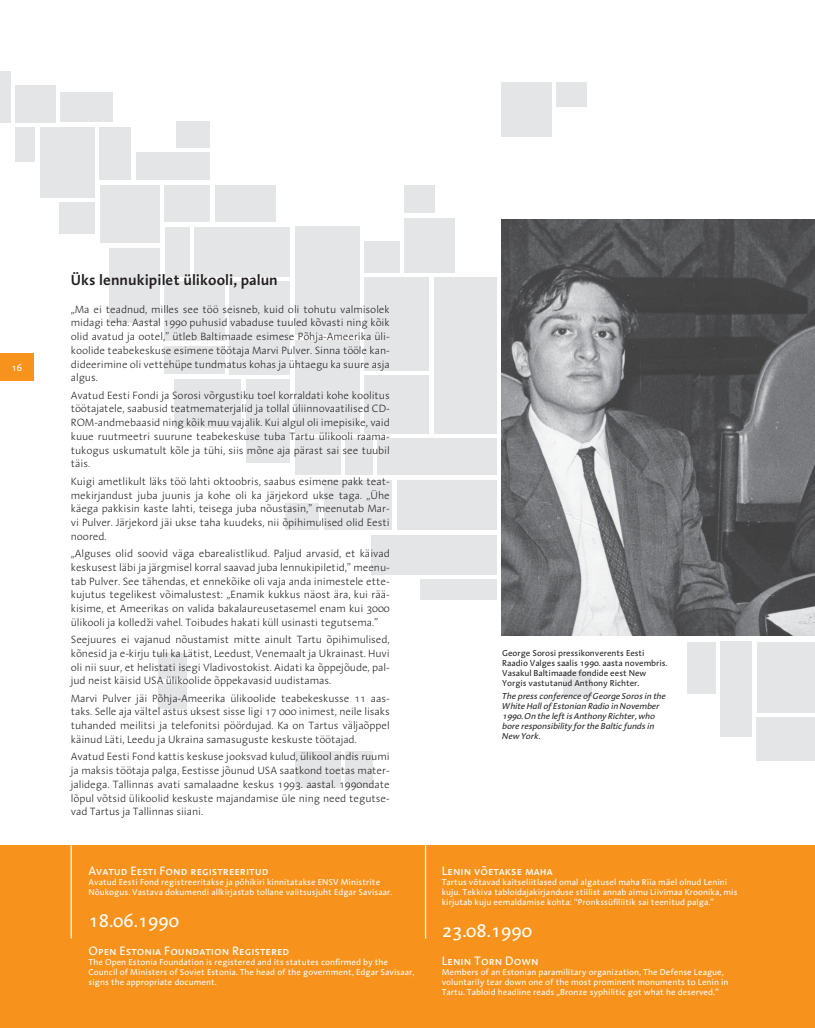
<style>
.page{position:relative;width:815px;height:1028px;background:#fff}
.page>*{position:absolute;margin:0;border:0;box-sizing:border-box;transform-origin:0 0}
.t1{font:18.75px "Linotype Aroma";color:#fff}
.t2{font:600 15px "Linotype Aroma";color:#231f20}
.t3{font:12.5px "Linotype Aroma SC";color:#fff}
.t4{font:300 10.75px/13.8px "Linotype Aroma";letter-spacing:-.01em;color:#231f20;text-align:justify}
.t5{font:10px "Linotype Aroma SC";color:#fff}
.t6{font:8.75px/10px "Linotype Aroma";color:#fff}
.t7{font:italic 8.75px/10px "Linotype Aroma";letter-spacing:-.01em;color:#231f20}
.t8{font:8.75px/10px "Linotype Aroma";letter-spacing:-.01em;color:#231f20}
</style>
<div class="page">
<div style="left:0;top:845px;width:815px;height:182px;background:#f7931d"></div>
<div style="left:0;top:71px;width:11px;height:51px;background:#e4e5e6"></div>
<div style="left:16px;top:85px;width:40px;height:37px;background:#e4e5e6"></div>
<div style="left:61px;top:92px;width:52px;height:30px;background:#e4e5e6"></div>
<div style="left:100px;top:127px;width:31px;height:53px;background:#e4e5e6"></div>
<div style="left:404px;top:186px;width:30px;height:27px;background:#e4e5e6"></div>
<div style="left:557px;top:83px;width:30px;height:24px;background:#e4e5e6"></div>
<div style="left:420px;top:579px;width:77px;height:21px;background:#e4e5e6"></div>
<div style="left:158px;top:653px;width:29px;height:25px;background:#e4e5e6"></div>
<div style="left:563px;top:671px;width:28px;height:25px;background:#e4e5e6"></div>
<div style="left:158px;top:683px;width:29px;height:25px;background:#e4e5e6"></div>
<div style="left:687px;top:642px;width:28px;height:51px;background:#e4e5e6"></div>
<div style="left:285px;top:503px;width:34px;height:27px;background:#e4e5e6"></div>
<div style="left:176px;top:121px;width:34px;height:27px;background:#e4e5e6"></div>
<div style="left:757px;top:641px;width:58px;height:71px;background:#e4e5e6"></div>
<div style="left:721px;top:641px;width:31px;height:95px;background:#e4e5e6"></div>
<div style="left:757px;top:717px;width:58px;height:44px;background:#e4e5e6"></div>
<div style="left:136px;top:153px;width:74px;height:27px;background:#e4e5e6"></div>
<div style="left:100px;top:185px;width:60px;height:58px;background:#e4e5e6"></div>
<div style="left:404px;top:218px;width:51px;height:54px;background:#e4e5e6"></div>
<div style="left:501px;top:83px;width:51px;height:54px;background:#e4e5e6"></div>
<div style="left:165px;top:185px;width:45px;height:36px;background:#e4e5e6"></div>
<div style="left:215px;top:185px;width:60px;height:36px;background:#e4e5e6"></div>
<div style="left:295px;top:438px;width:45px;height:37px;background:#e4e5e6"></div>
<div style="left:295px;top:751px;width:45px;height:37px;background:#e4e5e6"></div>
<div style="left:364px;top:375px;width:65px;height:58px;background:#e4e5e6"></div>
<div style="left:434px;top:277px;width:62px;height:156px;background:#e4e5e6"></div>
<div style="left:345px;top:438px;width:27px;height:37px;background:#e4e5e6"></div>
<div style="left:345px;top:751px;width:27px;height:37px;background:#e4e5e6"></div>
<div style="left:377px;top:438px;width:119px;height:37px;background:#e4e5e6"></div>
<div style="left:165px;top:227px;width:24px;height:49px;background:#e4e5e6"></div>
<div style="left:194px;top:227px;width:96px;height:49px;background:#e4e5e6"></div>
<div style="left:324px;top:480px;width:68px;height:50px;background:#e4e5e6"></div>
<div style="left:397px;top:480px;width:100px;height:50px;background:#e4e5e6"></div>
<div style="left:372px;top:534px;width:125px;height:40px;background:#e4e5e6"></div>
<div style="left:164px;top:281px;width:61px;height:60px;background:#e4e5e6"></div>
<div style="left:164px;top:346px;width:61px;height:28px;background:#e4e5e6"></div>
<div style="left:0;top:353px;width:34px;height:27px;background:#f7931d"></div>
<div style="left:230px;top:281px;width:60px;height:93px;background:#e4e5e6"></div>
<div style="left:295px;top:226px;width:64px;height:109px;background:#e4e5e6"></div>
<div style="left:295px;top:340px;width:64px;height:93px;background:#e4e5e6"></div>
<div style="left:364px;top:277px;width:65px;height:93px;background:#e4e5e6"></div>
<div style="left:246px;top:379px;width:44px;height:84px;background:#e4e5e6"></div>
<div style="left:175px;top:379px;width:66px;height:49px;background:#e4e5e6"></div>
<div style="left:60px;top:203px;width:35px;height:31px;background:#e4e5e6"></div>
<div style="left:364px;top:241px;width:35px;height:31px;background:#e4e5e6"></div>
<div style="left:109px;top:248px;width:51px;height:74px;background:#e4e5e6"></div>
<div style="left:16px;top:127px;width:19px;height:35px;background:#e4e5e6"></div>
<div style="left:40px;top:127px;width:55px;height:71px;background:#e4e5e6"></div>
<img style="left:502px;top:220px;width:313px;height:416px">
<hr style="left:71px;top:845px;width:1px;height:93px;background:#fff">
<hr style="left:425px;top:845px;width:1px;height:93px;background:#fff">
<p class="t5" style="left:11px;top:361px;width:12px">16</p>
<h2 class="t2" style="left:71px;top:274px;width:208px">Üks lennukipilet ülikooli, palun</h2>
<p class="t4" style="left:71px;top:303px;width:320px">„Ma ei teadnud, milles see töö seisneb, kuid oli tohutu valmisolek midagi teha. Aastal 1990 puhusid vabaduse tuuled kõvasti ning kõik olid avatud ja ootel,” ütleb Baltimaade esimese Põhja-Ameerika üli&shy;koolide teabekeskuse esimene töötaja Marvi Pulver. Sinna tööle kan&shy;dideerimine oli vettehüpe tundmatus kohas ja ühtaegu ka suure asja algus.</p>
<p class="t4" style="left:71px;top:389px;width:320px">Avatud Eesti Fondi ja Sorosi võrgustiku toel korraldati kohe koolitus töötajatele, saabusid teatmematerjalid ja tollal üliinnovaatilised CD-ROM-andmebaasid ning kõik muu vajalik. Kui algul oli imepisike, vaid kuue ruutmeetri suurune teabekeskuse tuba Tartu ülikooli raama&shy;tukogus uskumatult kõle ja tühi, siis mõne aja pärast sai see tuubil täis.</p>
<p class="t4" style="left:71px;top:475px;width:320px">Kuigi ametlikult läks töö lahti oktoobris, saabus esimene pakk teat&shy;mekirjandust juba juunis ja kohe oli ka järjekord ukse taga. „Ühe käega pakkisin kaste lahti, teisega juba nõustasin,” meenutab Mar&shy;vi Pulver. Järjekord jäi ukse taha kuudeks, nii õpihimulised olid Eesti noored.</p>
<p class="t4" style="left:71px;top:547px;width:320px">„Alguses olid soovid väga ebarealistlikud. Paljud arvasid, et käivad keskusest läbi ja järgmisel korral saavad juba lennukipiletid,” meenu&shy;tab Pulver. See tähendas, et ennekõike oli vaja anda inimestele ette&shy;kujutus tegelikest võimalustest: „Enamik kukkus näost ära, kui rää&shy;kisime, et Ameerikas on valida bakalaureusetasemel enam kui 3000 ülikooli ja kolledži vahel. Toibudes hakati küll usinasti tegutsema.”</p>
<p class="t4" style="left:71px;top:633px;width:320px">Seejuures ei vajanud nõustamist mitte ainult Tartu õpihimulised, kõnesid ja e-kirju tuli ka Lätist, Leedust, Venemaalt ja Ukrainast. Huvi oli nii suur, et helistati isegi Vladivostokist. Aidati ka õppejõude, pal&shy;jud neist käisid USA ülikoolide õppekavasid uudistamas.</p>
<p class="t4" style="left:71px;top:692px;width:320px">Marvi Pulver jäi Põhja-Ameerika ülikoolide teabekeskusse 11 aas&shy;taks. Selle aja vältel astus uksest sisse ligi 17 000 inimest, neile lisaks tuhanded meilitsi ja telefonitsi pöördujad. Ka on Tartus väljaõppel käinud Läti, Leedu ja Ukraina samasuguste keskuste töötajad.</p>
<p class="t4" style="left:71px;top:751px;width:320px">Avatud Eesti Fond kattis keskuse jooksvad kulud, ülikool andis ruumi ja maksis töötaja palga, Eestisse jõunud USA saatkond toetas mater&shy;jalidega. Tallinnas avati samalaadne keskus 1993. aastal. 1990ndate lõpul võtsid ülikoolid keskuste majandamise üle ning need tegutse&shy;vad Tartus ja Tallinnas siiani.</p>
<p class="t3" style="left:89px;top:863px;width:182px">Avatud Eesti Fond registreeritud</p>
<p class="t6" style="left:89px;top:878px;width:305px">Avatud Eesti Fond registreeritakse ja põhikiri kinnitatakse ENSV Ministrite<br>Nõukogus. Vastava dokumendi allkirjastab tollane valitsusjuht Edgar Savisaar.</p>
<h1 class="t1" style="left:89px;top:913px;width:92px">18.06.1990</h1>
<p class="t3" style="left:89px;top:943px;width:202px">Open Estonia Foundation Registered</p>
<p class="t6" style="left:89px;top:957px;width:327px">The Open Estonia Foundation is registered and its statutes confirmed by the<br>Council of Ministers of Soviet Estonia. The head of the government, Edgar Savisaar, signs the appropriate document.</p>
<p class="t8" style="left:502px;top:648px;width:167px">George Sorosi pressikonverents Eesti Raadio Valges saalis 1990. aasta novembris.<br>Vasakul Baltimaade fondide eest New Yorgis vastutanud Anthony Richter.</p>
<p class="t7" style="left:502px;top:692px;width:165px">The press conference of George Soros in the White Hall of Estonian Radio in November 1990. On the left is Anthony Richter, who bore responsibility for the Baltic funds in New York.</p>
<p class="t3" style="left:442px;top:863px;width:113px">Lenin võetakse maha</p>
<p class="t6" style="left:442px;top:878px;width:297px">Tartus võtavad kaitseliitlased omal algatusel maha Riia mäel olnud Lenini kuju. Tekkiva tabloidajakirjanduse stiilist annab aimu Liivimaa Kroonika, mis kirjutab kuju eemaldamise kohta: “Pronkssüfiliitik sai teenitud palga.”</p>
<h1 class="t1" style="left:442px;top:923px;width:92px">23.08.1990</h1>
<p class="t3" style="left:442px;top:953px;width:98px">Lenin Torn Down</p>
<p class="t6" style="left:442px;top:967px;width:288px">Members of an Estonian paramilitary organization, The Defense League, voluntarily tear down one of the most prominent monuments to Lenin in<br>Tartu. Tabloid headline reads „Bronze syphilitic got what he deserved.”</p>
</div>
